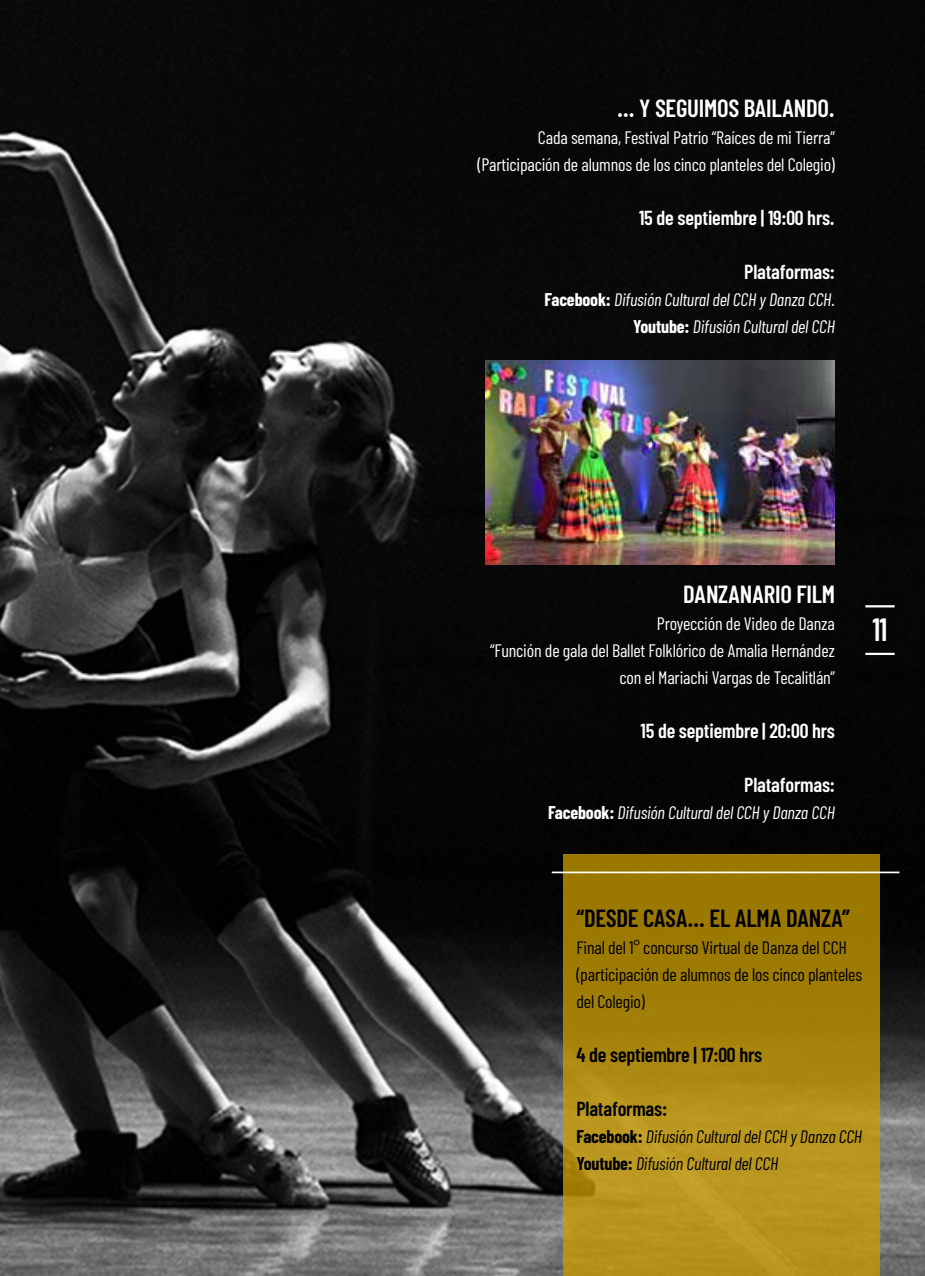
<style>
.page{position:relative;width:925px;height:1276px;background:#fff}
.page>*{position:absolute;margin:0;border:0;box-sizing:border-box;transform-origin:0 0}
.t1{font:600 32.18px "Barlow Condensed";color:#fff;scale:.91 1}
.t2{font:600 24.75px "Barlow Condensed";letter-spacing:-.01em;color:#fff}
.t3{font:600 24.75px "Barlow Condensed";letter-spacing:-.01em;color:#000}
.t4{font:600 20.25px "Barlow Condensed";letter-spacing:-.01em;color:#fff}
.t5{font:600 20.25px "Barlow Condensed";letter-spacing:-.01em;color:#000}
.t6{font:18px/27px "Barlow Condensed";letter-spacing:-.01em;color:#fff;text-align:right}
.t7{font:italic 18px/27px "Barlow Condensed";letter-spacing:-.01em;color:#fff;text-align:right}
.t8{font:18px/27px "Barlow Condensed";letter-spacing:-.01em;color:#000}
.t9{font:italic 18px/27px "Barlow Condensed";letter-spacing:-.01em;color:#000}
.s1{font-weight:700;font-style:normal}
</style>
<div class="page">
<img style="left:0;top:0;width:925px;height:1276px">
<hr style="left:865px;top:605px;width:29px;height:2px;background:#fff">
<hr style="left:865px;top:653px;width:29px;height:2px;background:#fff">
<div style="left:563px;top:854px;width:317px;height:422px;background:linear-gradient(to bottom,#967300,#bf9c24)"></div>
<img style="left:486px;top:360px;width:349px;height:204px">
<hr style="left:552px;top:871px;width:347px;height:2px;background:#fff">
<h2 class="t2" style="left:617px;top:93px;width:219px">… Y SEGUIMOS BAILANDO.</h2>
<p class="t6" style="left:477px;top:124px;width:359px">Cada semana, Festival Patrio “Raíces de mi Tierra” (Participación de alumnos de los cinco planteles del Colegio)</p>
<p class="t4" style="left:639px;top:205px;width:197px">15 de septiembre | 19:00 hrs.</p>
<p class="t4" style="left:744px;top:259px;width:92px">Plataformas:</p>
<p class="t7" style="left:545px;top:286px;width:292px"><span class="s1">Facebook:</span> Difusión Cultural del CCH y Danza CCH.<br><span class="s1">Youtube:</span> Difusión Cultural del CCH</p>
<h2 class="t2" style="left:683px;top:579px;width:153px">DANZANARIO FILM</h2>
<p class="t6" style="left:490px;top:610px;width:346px">Proyección de Video de Danza<br>“Función de gala del Ballet Folklórico de Amalia Hernández con el Mariachi Vargas de Tecalitlán”</p>
<p class="t4" style="left:640px;top:718px;width:196px">15 de septiembre | 20:00 hrs</p>
<p class="t4" style="left:744px;top:772px;width:92px">Plataformas:</p>
<p class="t7" style="left:548px;top:799px;width:288px"><span class="s1">Facebook:</span> Difusión Cultural del CCH y Danza CCH</p>
<h1 class="t1" style="left:872px;top:609px;width:18px">11</h1>
<h2 class="t3" style="left:576px;top:903px;width:275px">“DESDE CASA… EL ALMA DANZA”</h2>
<p class="t8" style="left:576px;top:934px;width:287px">Final del 1° concurso Virtual de Danza del CCH (participación de alumnos de los cinco planteles del Colegio)</p>
<p class="t5" style="left:576px;top:1042px;width:187px">4 de septiembre | 17:00 hrs</p>
<p class="t5" style="left:576px;top:1096px;width:92px">Plataformas:</p>
<p class="t9" style="left:576px;top:1123px;width:287px"><span class="s1">Facebook:</span> Difusión Cultural del CCH y Danza CCH<br><span class="s1">Youtube:</span> Difusión Cultural del CCH</p>
</div>
